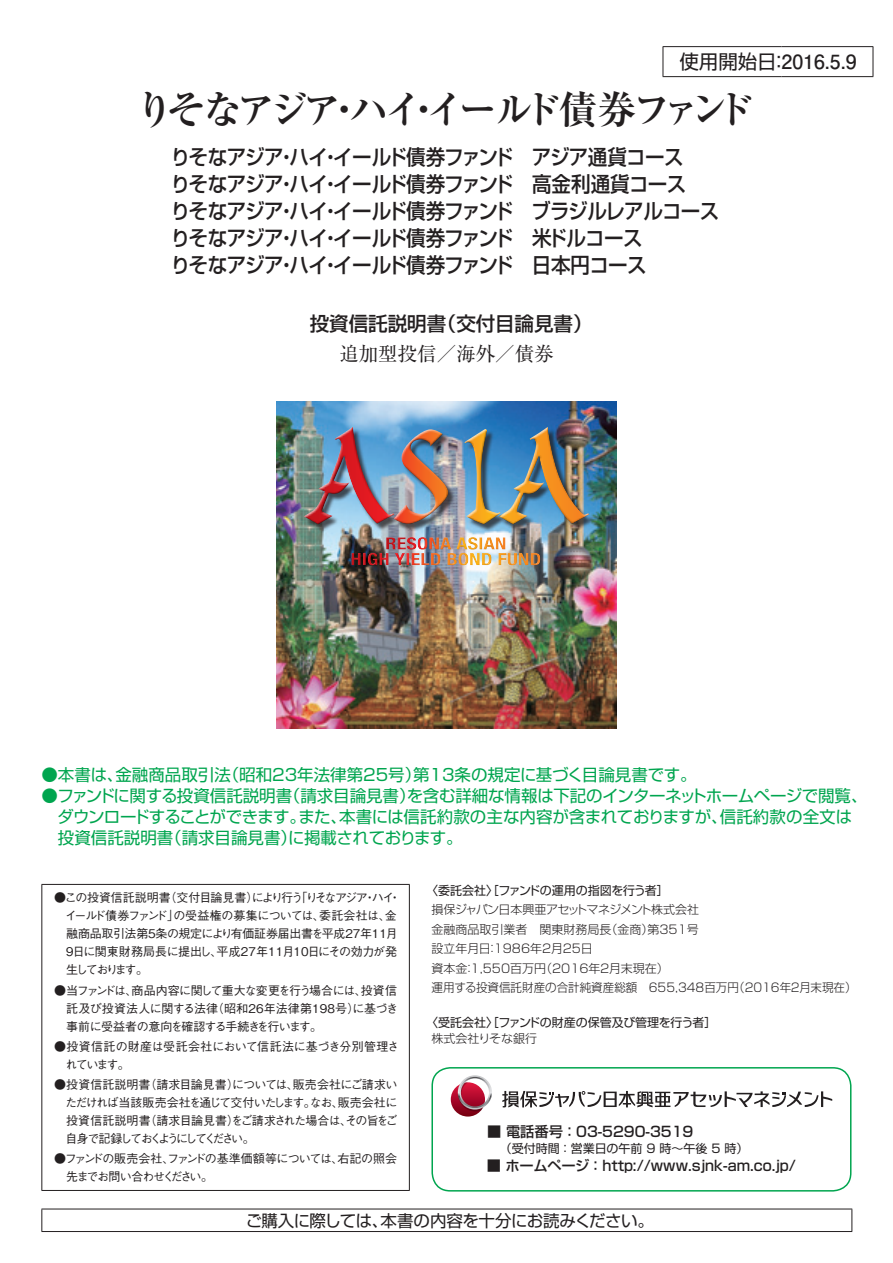
<style>
.page{position:relative;width:893px;height:1263px;background:#fff}
.page>*{position:absolute;margin:0;border:0;box-sizing:border-box;transform-origin:0 0}
.t1{font:700 39px "Ryumin Pr 5";letter-spacing:-.145em;color:#231f20}
.t2{font:500 21px/27px "Shin Go Pr 5";letter-spacing:-.035em;color:#231f20;scale:.93 1}
.t3{font:500 19.5px "Shin Go Pr 5";color:#231f20}
.t4{font:700 19.5px "Futo Go B101 Pr 5";color:#231f20}
.t5{font:19.5px "Ryumin Pr 5";color:#231f20}
.t6{font:16.5px/21px "Shin Go Pr 5";letter-spacing:-.005em;color:#00a54f}
.t7{font:16.5px "Shin Go Pr 5";letter-spacing:-.03em;color:#231f20}
.t8{font:500 14.25px "Shin Go Pr 5";color:#231f20}
.t9{font:500 12px/18px "Gothic BBB Pr 5";letter-spacing:-.045em;color:#231f20;text-align:justify}
.t10{font:300 12px/19.5px "Shin Go Pr 5";color:#231f20}
.t11{font:12px "Shin Go Pr 5";color:#231f20}
.t12{font:500 12px/18px "Gothic BBB Pr 5";letter-spacing:-.08em;color:#231f20}
.t13{font:500 12px/18px "Gothic BBB Pr 5";letter-spacing:-.01em;color:#231f20}
.t14{font:300 12px "UD Shin Go Pro";letter-spacing:-.005em;color:#231f20}
.s1{font-family:"Shin Go Pr 5";font-weight:400}
</style>
<div class="page">
<hr style="left:663px;top:46px;width:118px;height:1px;background:#231f20">
<svg style="left:663px;top:47px;width:1px;height:29px"></svg>
<hr style="left:781px;top:46px;width:92px;height:1px;background:#231f20">
<svg style="left:873px;top:47px;width:1px;height:29px"></svg>
<hr style="left:663px;top:76px;width:118px;height:1px;background:#231f20">
<hr style="left:781px;top:76px;width:92px;height:1px;background:#231f20">
<hr style="left:41px;top:1208px;width:811px;height:1px;background:#231f20">
<svg style="left:41px;top:1209px;width:1px;height:22px"></svg>
<svg style="left:851px;top:1209px;width:1px;height:22px"></svg>
<hr style="left:41px;top:1231px;width:811px;height:1px;background:#231f20">
<img style="left:276px;top:401px;width:341px;height:327px">
<div style="left:305px;top:428px;width:291px;height:104px;background:#231f20;opacity:.75"></div>
<div style="left:302px;top:426px;width:289px;height:100px;background:#231f20;opacity:.75"></div>
<div style="left:351px;top:537px;width:190px;height:29px;background:#231f20;opacity:.75"></div>
<hr style="left:41px;top:884px;width:369px;height:1px;background:#231f20">
<hr style="left:41px;top:885px;width:1px;height:305px;background:#231f20">
<hr style="left:409px;top:885px;width:1px;height:305px;background:#231f20">
<hr style="left:41px;top:1190px;width:369px;height:1px;background:#231f20">
<div style="left:431px;top:1067px;width:420px;height:124px;border:2px solid #00a54f;border-radius:18px"></div>
<svg style="left:451px;top:1082px;width:34px;height:34px"></svg>
<svg style="left:458px;top:1075px;width:34px;height:36px"></svg>
<svg style="left:502px;top:1091px;width:330px;height:16px"></svg>
<h3 class="t4" style="left:679px;top:46px;width:179px"><span class="s1">使用開始日：</span>2016.5.9</h3>
<h1 class="t1" style="left:135px;top:79px;width:620px">りそなアジア・ハイ・イールド債券ファンド</h1>
<h2 class="t2" style="left:171px;top:142px;width:591px">りそなアジア・ハイ・イールド債券ファンド　アジア通貨コース<br>りそなアジア・ハイ・イールド債券ファンド　高金利通貨コース<br>りそなアジア・ハイ・イールド債券ファンド　ブラジルレアルコースりそなアジア・ハイ・イールド債券ファンド　米ドルコース<br>りそなアジア・ハイ・イールド債券ファンド　日本円コース</h2>
<h3 class="t3" style="left:310px;top:307px;width:284px">投資信託説明書（交付目論見書）</h3>
<h3 class="t5" style="left:339px;top:338px;width:216px">追加型投信／海外／債券</h3>
<h3 class="t6" style="left:41px;top:763px;width:657px">●本書は、金融商品取引法（昭和23年法律第25号）第13条の規定に基づく目論見書です。</h3>
<h3 class="t6" style="left:57px;top:784px;width:812px;text-indent:-16px">●ファンドに関する投資信託説明書（請求目論見書）を含む詳細な情報は下記のインターネットホームページで閲覧、ダウンロードすることができます。また、本書には信託約款の主な内容が含まれておりますが、信託約款の全文は投資信託説明書（請求目論見書）に掲載されております。</h3>
<p class="t9" style="left:64px;top:888px;width:338px;text-align:left;text-indent:-10px">●この投資信託説明書（交付目論見書）により行う「りそなアジア・ハイ・イールド債券ファンド」の受益権の募集については、委託会社は、金融商品取引法第5条の規定により有価証券届出書を平成27年11月<br>９日に関東財務局長に提出し、平成27年11月10日にその効力が発生しております。</p>
<p class="t9" style="left:66px;top:980px;width:334px;text-indent:-12px">●当ファンドは、商品内容に関して重大な変更を行う場合には、投資信託及び投資法人に関する法律（昭和26年法律第198号）に基づき事前に受益者の意向を確認する手続きを行います。</p>
<p class="t13" style="left:65px;top:1036px;width:335px;text-indent:-11px">●投資信託の財産は受託会社において信託法に基づき分別管理されています。</p>
<p class="t9" style="left:65px;top:1074px;width:334px;text-indent:-11px">●投資信託説明書（請求目論見書）については、販売会社にご請求いただければ当該販売会社を通じて交付いたします。なお、販売会社に投資信託説明書（請求目論見書）をご請求された場合は、その旨をご自身で記録しておくようにしてください。</p>
<p class="t12" style="left:66px;top:1149px;width:332px;text-indent:-12px">●ファンドの販売会社、ファンドの基準価額等については、右記の照会先までお問い合わせください。</p>
<p class="t11" style="left:426px;top:880px;width:244px">〈委託会社〉［ファンドの運用の指図を行う者］</p>
<p class="t10" style="left:431px;top:899px;width:427px">損保ジャパン日本興亜アセットマネジメント株式会社<br>金融商品取引業者　関東財務局長（金商）第351号<br>設立年月日：1986年2月25日<br>資本金：1,550百万円（2016年２月末現在）<br>運用する投資信託財産の合計純資産総額　655,348百万円（2016年２月末現在）</p>
<p class="t11" style="left:426px;top:1012px;width:292px">〈受託会社〉［ファンドの財産の保管及び管理を行う者］</p>
<p class="t14" style="left:431px;top:1028px;width:107px">株式会社りそな銀行</p>
<p class="t8" style="left:487px;top:1120px;width:208px">■ 電話番号：03-5290-3519</p>
<p class="t11" style="left:500px;top:1139px;width:250px">（受付時間：営業日の午前 9 時〜午後 5 時）</p>
<p class="t8" style="left:487px;top:1154px;width:311px">■ ホームページ：http://www.sjnk-am.co.jp/</p>
<h3 class="t7" style="left:246px;top:1207px;width:410px">ご購入に際しては、本書の内容を十分にお読みください。</h3>
</div>
